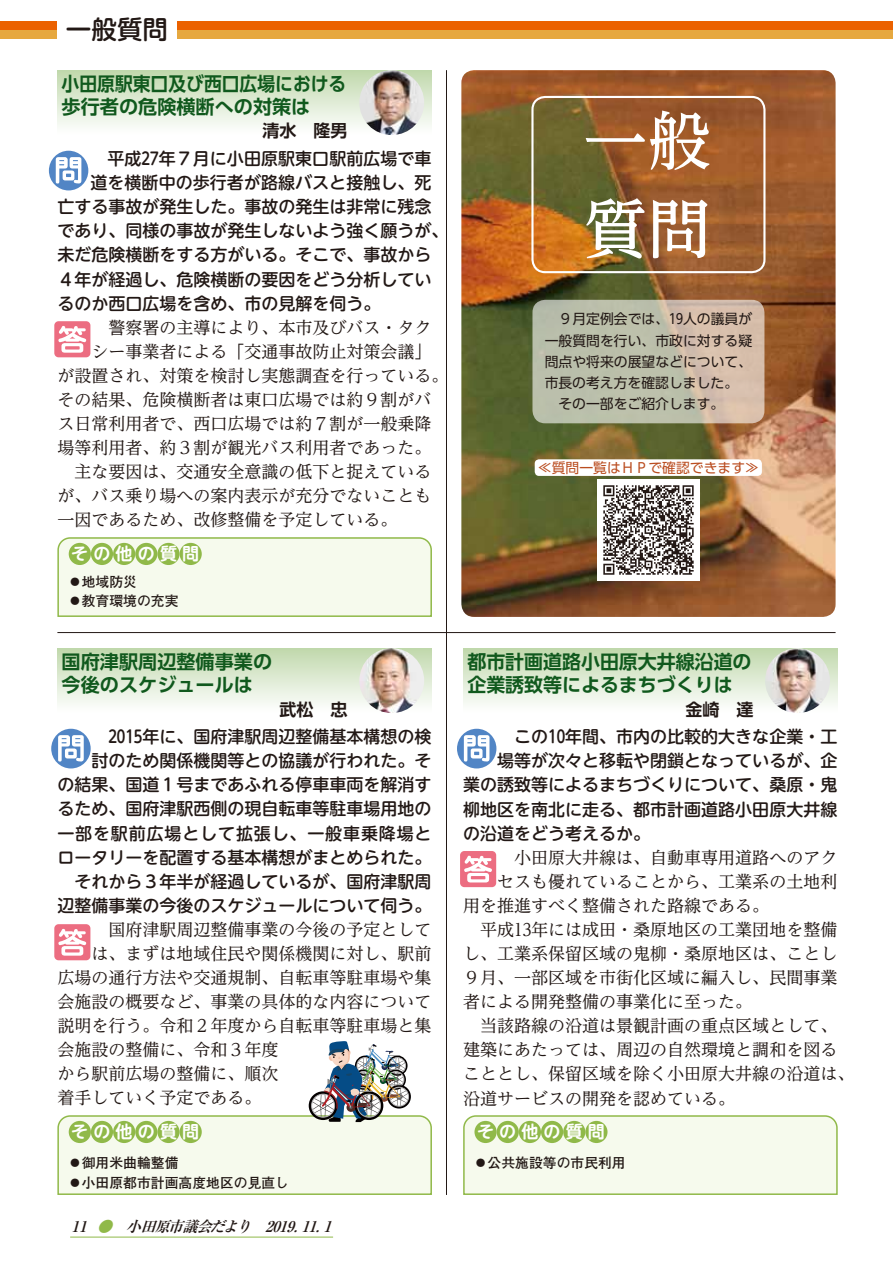
<style>
.page{position:relative;width:893px;height:1263px;background:#fff}
.page>*{position:absolute;margin:0;border:0;box-sizing:border-box;transform-origin:0 0}
.t1{font:500 63.75px/88.2px "UD Reimin Pro";color:#fff}
.t2{font:500 25.5px "UD Shin M Go Pro";color:#221815}
.t3{font:700 19.2px/22.4px "UD Shin Go Pro De";color:#10591d}
.t4{font:700 19.2px/22.4px "UD Shin Go Pro De";color:#10591d;scale:.93 1}
.t5{font:16.95px "UD Reimin Pro";color:#221815}
.t6{font:500 16.95px/24.2px "UD Shin M Go Pro";color:#221815;text-align:right}
.t7{font:700 16.95px "UD Shin M Go Pro De";letter-spacing:.305em;color:#fff}
.t8{font:700 16.95px "UD Shin Go Pro De";color:#221815}
.t9{font:italic 700 14.85px "Ryumin Pro";color:#221815}
.t10{font:13.8px/21.3px "UD Shin Go Pro";color:#221815}
.t11{font:700 13.8px/19.2px "Futo Go B101 Pr 5";color:#221815}
.t12{font:13.8px "UD Shin Go Pro";color:#ba4d20}
.s1{color:#90b949}
</style>
<div class="page">
<img style="left:461px;top:70px;width:375px;height:547px">
<div style="left:535px;top:459px;width:227px;height:17px;background:#fff;border-radius:4px"></div>
<hr style="left:70px;top:1237px;width:263px;height:1px;background:#90b949">
<div style="left:0;top:21px;width:893px;height:9px;background:#eb6100"></div>
<div style="left:0;top:30px;width:893px;height:8px;background:#e6a83f"></div>
<div style="left:57px;top:4px;width:120px;height:51px;background:#fff"></div>
<div style="left:57px;top:70px;width:375px;height:65px;background:linear-gradient(to bottom,#c0d8ac,#fff)"></div>
<img style="left:359px;top:70px;width:65px;height:65px;border-radius:32px">
<div style="left:49px;top:151px;width:39px;height:39px;background:#5185c5;border-radius:50%"></div>
<svg style="left:56px;top:157px;width:25px;height:26px"></svg>
<svg style="left:57px;top:537px;width:375px;height:80px"></svg>
<div style="left:69px;top:543px;width:22px;height:22px;background:#90b949;border-radius:50%"></div>
<div style="left:91px;top:543px;width:22px;height:22px;background:#90b949;border-radius:50%"></div>
<div style="left:135px;top:543px;width:22px;height:22px;background:#90b949;border-radius:50%"></div>
<div style="left:157px;top:543px;width:23px;height:22px;background:#90b949;border-radius:50%"></div>
<div style="left:180px;top:543px;width:22px;height:22px;background:#90b949;border-radius:50%"></div>
<div style="left:113px;top:543px;width:22px;height:22px;background:#90b949;border-radius:50%"></div>
<svg style="left:55px;top:321px;width:36px;height:37px"></svg>
<div style="left:54px;top:321px;width:36px;height:36px;background:#ec6d81;border-radius:4px"></div>
<svg style="left:58px;top:326px;width:28px;height:27px"></svg>
<svg style="left:457px;top:728px;width:40px;height:41px"></svg>
<div style="left:51px;top:729px;width:40px;height:39px;background:#5185c5;border-radius:50%"></div>
<svg style="left:58px;top:735px;width:26px;height:26px"></svg>
<div style="left:457px;top:729px;width:39px;height:39px;background:#5185c5;border-radius:50%"></div>
<svg style="left:464px;top:735px;width:25px;height:26px"></svg>
<div style="left:57px;top:648px;width:375px;height:65px;background:linear-gradient(to bottom,#c0d8ac,#fff)"></div>
<div style="left:463px;top:648px;width:374px;height:65px;background:linear-gradient(to bottom,#c0d8ac,#fff)"></div>
<img style="left:359px;top:648px;width:65px;height:65px;border-radius:32px">
<img style="left:765px;top:648px;width:65px;height:65px;border-radius:32px">
<svg style="left:463px;top:1115px;width:375px;height:80px"></svg>
<div style="left:474px;top:1121px;width:23px;height:22px;background:#90b949;border-radius:50%"></div>
<div style="left:497px;top:1121px;width:22px;height:22px;background:#90b949;border-radius:50%"></div>
<div style="left:541px;top:1121px;width:22px;height:22px;background:#90b949;border-radius:50%"></div>
<div style="left:563px;top:1121px;width:22px;height:22px;background:#90b949;border-radius:50%"></div>
<div style="left:585px;top:1121px;width:22px;height:22px;background:#90b949;border-radius:50%"></div>
<div style="left:519px;top:1121px;width:22px;height:22px;background:#90b949;border-radius:50%"></div>
<svg style="left:55px;top:924px;width:36px;height:37px"></svg>
<div style="left:54px;top:924px;width:36px;height:36px;background:#ec6d81;border-radius:4px"></div>
<svg style="left:58px;top:929px;width:28px;height:27px"></svg>
<svg style="left:460px;top:851px;width:37px;height:37px"></svg>
<div style="left:460px;top:851px;width:36px;height:36px;background:#ec6d81;border-radius:4px"></div>
<svg style="left:464px;top:856px;width:28px;height:26px"></svg>
<hr style="left:57px;top:632px;width:779px;height:1px;background:#221815">
<hr style="left:446px;top:70px;width:1px;height:1125px;background:#221815">
<div style="left:531px;top:96px;width:234px;height:177px;border:2px solid #fff;border-radius:13px"></div>
<svg style="left:532px;top:300px;width:232px;height:123px;fill:#bdbfab"></svg>
<img style="left:598px;top:479px;width:101px;height:102px">
<svg style="left:57px;top:1041px;width:375px;height:154px"></svg>
<h2 class="t2" style="left:66px;top:9px;width:104px">一般質問</h2>
<p class="t4" style="left:62px;top:72px;width:308px">小田原駅東口及び西口広場における歩行者の危険横断への対策は</p>
<p class="t8" style="left:263px;top:117px;width:87px">清水　隆男</p>
<p class="t6" style="left:90px;top:146px;width:343px">　平成27年７月に小田原駅東口駅前広場で車</p>
<p class="t6" style="left:90px;top:170px;width:343px">道を横断中の歩行者が路線バスと接触し、死</p>
<p class="t6" style="left:57px;top:194px;width:376px">亡する事故が発生した。事故の発生は非常に残念</p>
<p class="t6" style="left:57px;top:218px;width:393px">であり、同様の事故が発生しないよう強く願うが、</p>
<p class="t6" style="left:57px;top:242px;width:376px">未だ危険横断をする方がいる。そこで、事故から</p>
<p class="t6" style="left:57px;top:266px;width:376px">４年が経過し、危険横断の要因をどう分析してい</p>
<p class="t6" style="left:57px;top:290px;width:325px">るのか西口広場を含め、市の見解を伺う。</p>
<p class="t5" style="left:91px;top:313px;width:342px">　警察署の主導により、本市及びバス・タク</p>
<p class="t5" style="left:91px;top:338px;width:342px">シー事業者による「交通事故防止対策会議「</p>
<p class="t5" style="left:57px;top:362px;width:393px">が設置され、対策を検討し実態調査を行っている。</p>
<p class="t5" style="left:57px;top:386px;width:376px">その結果、危険横断者は東口広場では約９割がバ</p>
<p class="t5" style="left:57px;top:410px;width:376px">ス日常利用者で、西口広場では約７割が一般乗降</p>
<p class="t5" style="left:57px;top:434px;width:376px">場等利用者、約３割が観光バス利用者であった。</p>
<p class="t5" style="left:57px;top:458px;width:376px">　主な要因は、交通安全意識の低下と捉えている</p>
<p class="t5" style="left:57px;top:482px;width:376px">が、バス乗り場への案内表示が充分でないことも</p>
<p class="t5" style="left:57px;top:506px;width:342px">一因であるため、改修整備を予定している。</p>
<p class="t7" style="left:71px;top:540px;width:129px">その他の質問</p>
<p class="t11" style="left:68px;top:571px;width:112px">⃝地域防災<br>⃝教育環境の充実</p>
<h1 class="t1" style="left:583px;top:95px;width:129px">一般質問</h1>
<p class="t10" style="left:545px;top:308px;width:209px">　９月定例会では、19人の議員が一般質問を行い、市政に対する疑問点や将来の展望などについて、市長の考え方を確認しました。　その一部をご紹介します。</p>
<p class="t12" style="left:538px;top:456px;width:223px">≪質問一覧はＨＰで確認できます≪</p>
<p class="t3" style="left:62px;top:650px;width:212px">国府津駅周辺整備事業の今後のスケジュールは</p>
<p class="t3" style="left:467px;top:650px;width:286px">都市計画道路小田原大井線沿道の企業誘致等によるまちづくりは</p>
<p class="t8" style="left:685px;top:696px;width:70px">金崎　達</p>
<p class="t8" style="left:280px;top:696px;width:70px">武松　忠</p>
<p class="t6" style="left:57px;top:724px;width:376px">　2015年に、国府津駅周辺整備基本構想の検<br>討のため関係機関等との協議が行われた。そ<br>の結果、国道１号まであふれる停車車両を解消するため、国府津駅西側の現自転車等駐車場用地の一部を駅前広場として拡張し、一般車乗降場とロータリーを配置する基本構想がまとめられた。　それから３年半が経過しているが、国府津駅周辺整備事業の今後のスケジュールについて伺う。</p>
<p class="t5" style="left:91px;top:916px;width:342px">　国府津駅周辺整備事業の今後の予定として</p>
<p class="t5" style="left:91px;top:940px;width:342px">は、まずは地域住民や関係機関に対し、駅前</p>
<p class="t5" style="left:57px;top:964px;width:376px">広場の通行方法や交通規制、自転車等駐車場や集</p>
<p class="t5" style="left:57px;top:988px;width:376px">会施設の概要など、事業の具体的な内容について</p>
<p class="t5" style="left:57px;top:1012px;width:376px">説明を行う。令和２年度から自転車等駐車場と集</p>
<p class="t5" style="left:57px;top:1036px;width:223px">会施設の整備に、令和３年度</p>
<p class="t5" style="left:57px;top:1060px;width:223px">から駅前広場の整備に、順次</p>
<p class="t5" style="left:57px;top:1084px;width:206px">着手していく予定である。</p>
<p class="t7" style="left:71px;top:1118px;width:129px">その他の質問</p>
<p class="t11" style="left:68px;top:1153px;width:223px">⃝御用米曲輪整備<br>⃝小田原都市計画高度地区の見直し</p>
<p class="t9" style="left:126px;top:1215px;width:134px">小田原市議会だより</p>
<p class="t9" style="left:72px;top:1215px;width:63px">11 <span class="s1">●</span>　</p>
<p class="t9" style="left:265px;top:1215px;width:41px">2019.</p>
<p class="t9" style="left:301px;top:1215px;width:27px">11.</p>
<p class="t9" style="left:324px;top:1215px;width:16px">1</p>
<p class="t6" style="left:497px;top:724px;width:342px">　この10年間、市内の比較的大きな企業・工</p>
<p class="t6" style="left:497px;top:748px;width:342px">場等が次々と移転や閉鎖となっているが、企</p>
<p class="t6" style="left:463px;top:772px;width:376px">業の誘致等によるまちづくりについて、桑原・鬼</p>
<p class="t6" style="left:463px;top:796px;width:376px">柳地区を南北に走る、都市計画道路小田原大井線</p>
<p class="t6" style="left:463px;top:820px;width:189px">の沿道をどう考えるか。</p>
<p class="t5" style="left:497px;top:843px;width:342px">　小田原大井線は、自動車専用道路へのアク</p>
<p class="t5" style="left:497px;top:867px;width:342px">セスも優れていることから、工業系の土地利</p>
<p class="t5" style="left:463px;top:892px;width:308px">用を推進すべく整備された路線である。</p>
<p class="t5" style="left:463px;top:916px;width:376px">　平成13年には成田・桑原地区の工業団地を整備</p>
<p class="t5" style="left:463px;top:940px;width:376px">し、工業系保留区域の鬼柳・桑原地区は、ことし</p>
<p class="t5" style="left:463px;top:964px;width:376px">９月、一部区域を市街化区域に編入し、民間事業</p>
<p class="t5" style="left:463px;top:988px;width:291px">者による開発整備の事業化に至った。</p>
<p class="t5" style="left:463px;top:1012px;width:376px">　当該路線の沿道は景観計画の重点区域として、</p>
<p class="t5" style="left:463px;top:1036px;width:376px">建築にあたっては、周辺の自然環境と調和を図る</p>
<p class="t5" style="left:463px;top:1060px;width:393px">こととし、保留区域を除く小田原大井線の沿道は、</p>
<p class="t5" style="left:463px;top:1084px;width:274px">沿道サービスの開発を認めている。</p>
<p class="t7" style="left:477px;top:1118px;width:129px">その他の質問</p>
<p class="t11" style="left:474px;top:1153px;width:154px">⃝公共施設等の市民利用</p>
</div>
